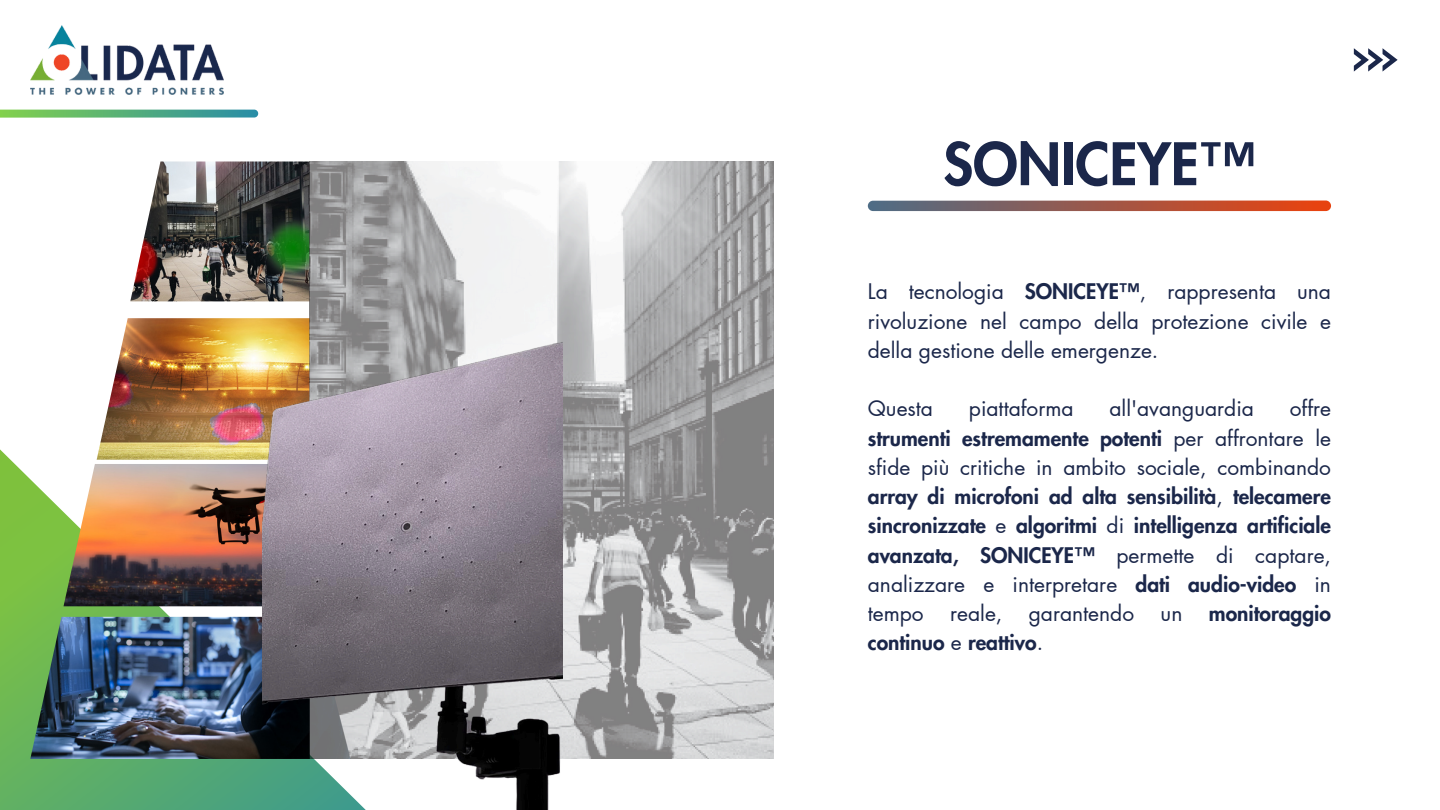
<style>
.page{position:relative;width:1440px;height:810px;background:#fff}
.page>*{position:absolute;margin:0;border:0;box-sizing:border-box;transform-origin:0 0}
.t1{font:800 57px "Futura LT Pro";color:#1b274a}
.t2{font:800 21px/29.2px "Futura LT Pro";color:#1b274a;text-align:justify}
.t3{font:21px/29.2px "Futura LT Pro";color:#1b274a;text-align:justify}
.s1{font-weight:800}
.s2{font-weight:400}
</style>
<div class="page">
<svg style="left:1354px;top:48px;width:44px;height:23px"></svg>
<svg style="left:0;top:109px;width:310px;height:701px"></svg>
<svg style="left:868px;top:201px;width:463px;height:10px;background:#9c5749"></svg>
<svg style="left:0;top:110px;width:258px;height:8px;background:#5eb380"></svg>
<img style="left:30px;top:25px;width:193px;height:69px">
<img style="left:130px;top:161px;width:180px;height:140px">
<img style="left:97px;top:318px;width:213px;height:142px">
<img style="left:64px;top:464px;width:198px;height:142px">
<img style="left:310px;top:161px;width:464px;height:598px">
<img style="left:30px;top:617px;width:232px;height:142px">
<img style="left:262px;top:339px;width:301px;height:471px">
<p class="t1" style="left:943px;top:138px;width:314px">SONICEYE™</p>
<p class="t3" style="left:868px;top:278px;width:465px">La tecnologia <span class="s1">SONICEYE™</span>, rappresenta una rivoluzione nel campo della protezione civile e della gestione delle emergenze.</p>
<p class="t3" style="left:868px;top:395px;width:67px">Questa</p>
<p class="t3" style="left:969px;top:395px;width:106px">piattaforma</p>
<p class="t3" style="left:1109px;top:395px;width:146px">all'avanguardia</p>
<p class="t2" style="left:868px;top:395px;width:465px;text-indent:422px"><span class="s2">offre </span>strumenti estremamente potenti <span class="s2">per affrontare le sfide più critiche in ambito sociale, combinando </span>array di microfoni ad alta sensibilità<span class="s2">,</span> telecamere sincronizzate <span class="s2">e</span> algoritmi <span class="s2">di</span> intelligenza artificiale avanzata, SONICEYE™ <span class="s2">permette di captare, analizzare e interpretare</span> dati audio-video <span class="s2">in tempo</span></p>
<p class="t3" style="left:950px;top:600px;width:54px">reale,</p>
<p class="t3" style="left:1029px;top:600px;width:107px">garantendo</p>
<p class="t3" style="left:1161px;top:600px;width:23px">un</p>
<p class="t2" style="left:1209px;top:600px;width:124px">monitoraggio</p>
<p class="t2" style="left:868px;top:629px;width:177px">continuo <span class="s2">e</span> reattivo<span class="s2">.</span></p>
</div>
